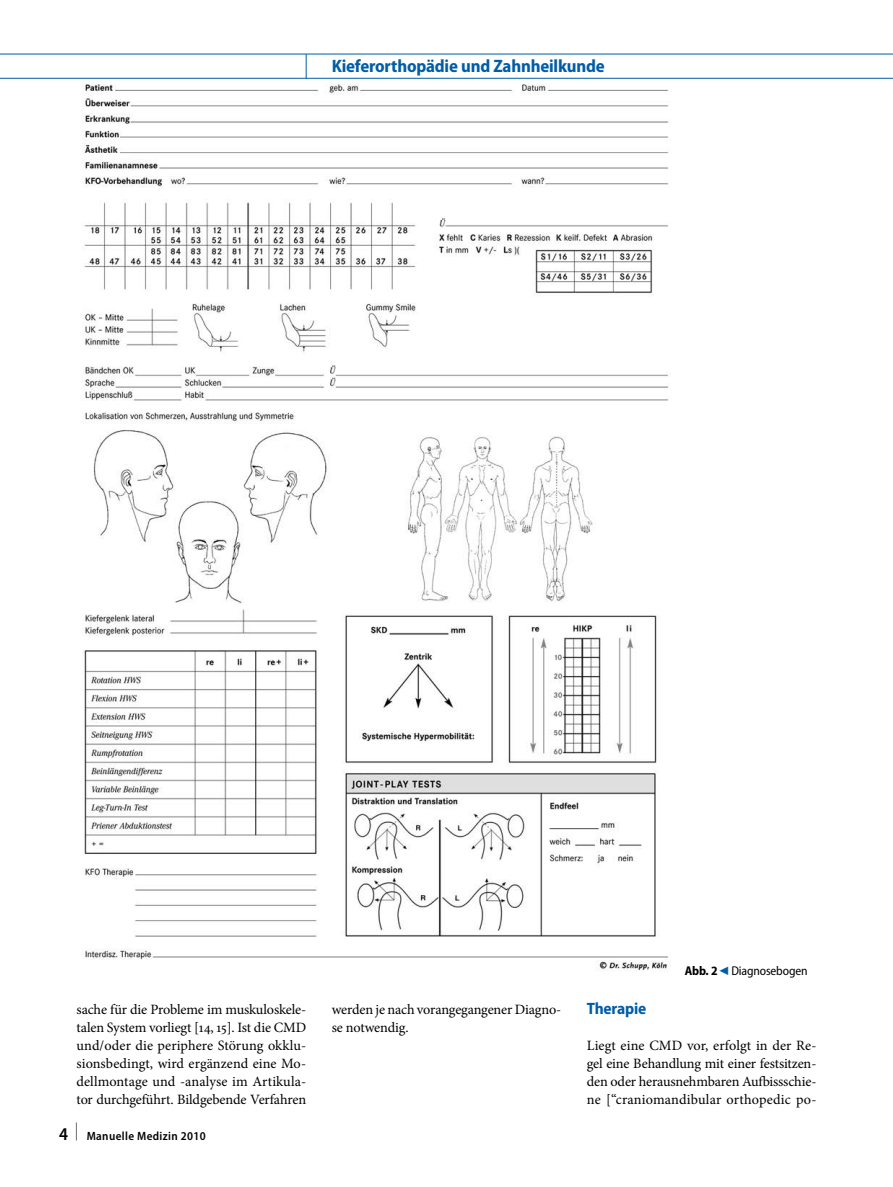
<style>
.page{position:relative;width:893px;height:1187px;background:#fff}
.page>*{position:absolute;margin:0;border:0;box-sizing:border-box;transform-origin:0 0}
.t1{font:700 semi-condensed 18px "Myriad Pro";letter-spacing:-.01em;color:#005da8}
.t2{font:700 semi-condensed 16.5px "Myriad Pro";letter-spacing:-.01em;color:#005da8}
.t3{font:14.25px/18px "Minion Pro";letter-spacing:-.01em;color:#000;text-align:justify}
.t4{font:semi-condensed 12.75px "Myriad Pro";letter-spacing:-.01em;color:#000}
.t5{font:600 semi-condensed 12px "Myriad Pro";letter-spacing:.03em;color:#000}
.s1{font-weight:700}
.s2{font-family:"S Buttons";font-stretch:normal;font-size:14.25px;color:#005da8}
.s3{font-size:18px}
</style>
<div class="page">
<img style="left:83px;top:84px;width:586px;height:887px">
<hr style="left:0;top:54px;width:893px;height:1px;background:#005da8">
<hr style="left:0;top:78px;width:893px;height:1px;background:#005da8">
<svg style="left:306px;top:54px;width:1px;height:25px"></svg>
<p class="t1" style="left:332px;top:56px;width:275px">Kieferorthopädie und Zahnheilkunde</p>
<p class="t4" style="left:685px;top:963px;width:124px"><span class="s1">Abb. 2</span><span class="s2">9</span>Diagnosebogen</p>
<p class="t3" style="left:77px;top:1000px;width:231px">sache für die Probleme im muskuloskele&shy;talen System vorliegt [14, 15]. Ist die CMD und/oder die periphere Störung okklu&shy;sionsbedingt, wird ergänzend eine Mo&shy;dellmontage und -analyse im Artikula&shy;tor durchgeführt. Bildgebende Verfahren</p>
<p class="t3" style="left:332px;top:1000px;width:231px">werden je nach vorangegangener Diagno&shy;se notwendig.</p>
<p class="t2" style="left:587px;top:999px;width:61px">Therapie</p>
<p class="t3" style="left:587px;top:1036px;width:231px">Liegt eine CMD vor, erfolgt in der Re&shy;gel eine Behandlung mit einer festsitzen&shy;den oder herausnehmbaren Aufbissschie&shy;ne [“craniomandibular orthopedic po-</p>
<p class="t5" style="left:59px;top:1129px;width:148px"><span class="s3">4 </span><sup>|</sup> Manuelle Medizin 2010</p>
</div>
